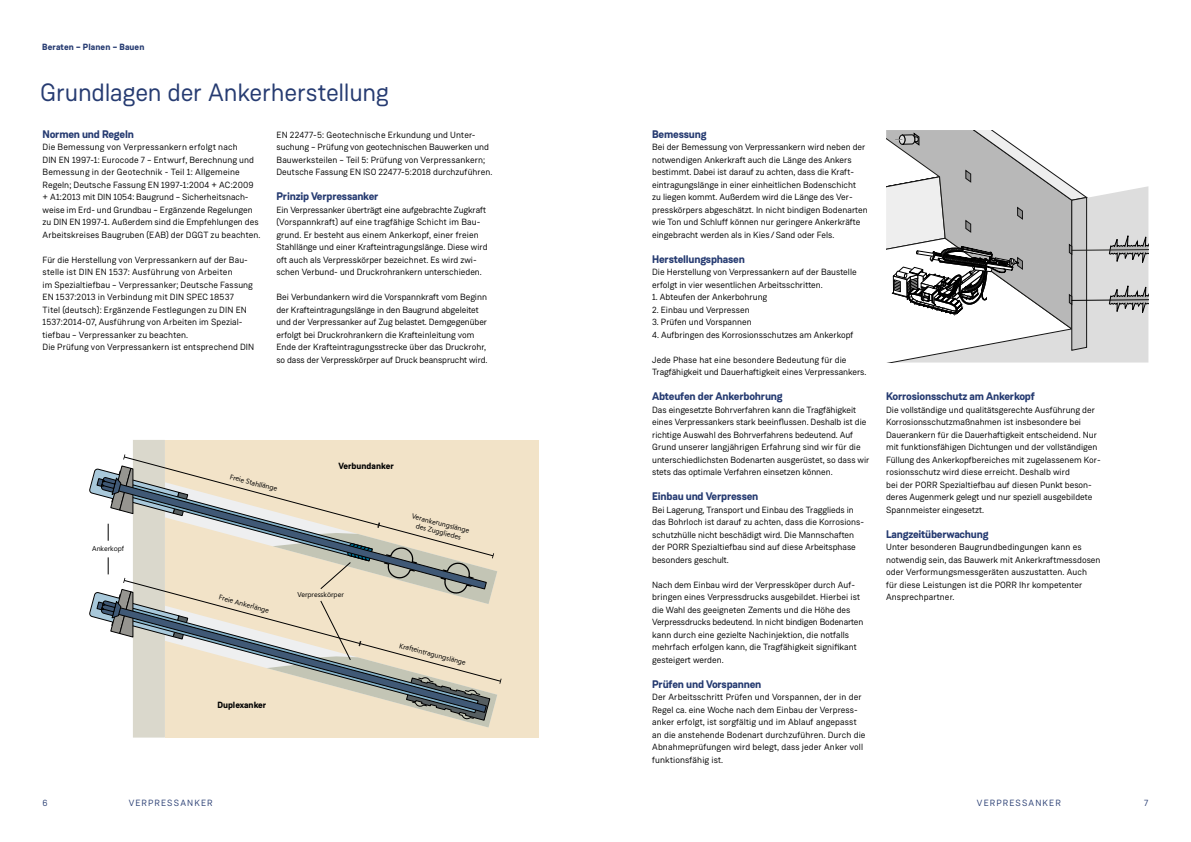
<style>
.page{position:relative;width:1191px;height:842px;background:#fff}
.page>*{position:absolute;margin:0;border:0;box-sizing:border-box;transform-origin:0 0}
.t1{font:25px "Weissenhof Grotesk";letter-spacing:-.01em;color:#263b71}
.t2{font:700 11px "Weissenhof Grotesk";letter-spacing:-.02em;color:#263b71}
.t3{font:9px/12.5px "Weissenhof Grotesk";color:#000}
.t4{font:9px "Weissenhof Grotesk";letter-spacing:.12em;color:#263b71}
.t5{font:700 9px "Weissenhof Grotesk";color:#000}
.t6{font:700 9px "Weissenhof Grotesk";letter-spacing:.01em;color:#263b71}
.t7{font:7px/8.4px "Segoe UI";color:#000;text-align:center}
</style>
<div class="page">
<svg style="left:886px;top:130px;width:262px;height:233px"></svg>
<div style="left:165px;top:440px;width:374px;height:297px;background:#f2e3c8"></div>
<svg style="left:89px;top:440px;width:412px;height:297px"></svg>
<p class="t6" style="left:42px;top:41px;width:104px">Beraten – Planen – Bauen</p>
<h1 class="t1" style="left:40px;top:77px;width:350px">Grundlagen der Ankerherstellung</h1>
<p class="t3" style="left:276px;top:128px;width:217px">EN 22477-5: Geotechnische Erkundung und Unter&shy;suchung – Prüfung von geotechnischen Bauwerken und Bauwerksteilen – Teil 5: Prüfung von Verpressankern; Deutsche Fassung EN ISO 22477-5:2018 durchzuführen.</p>
<p class="t2" style="left:276px;top:189px;width:104px">Prinzip Verpressanker</p>
<p class="t3" style="left:276px;top:203px;width:213px">Ein Verpressanker überträgt eine aufgebrachte Zugkraft (Vorspannkraft) auf eine tragfähige Schicht im Bau&shy;grund. Er besteht aus einem Ankerkopf, einer freien Stahllänge und einer Krafteintragungslänge. Diese wird oft auch als Verpresskörper bezeichnet. Es wird zwi&shy;schen Verbund- und Druckrohrankern unterschieden.</p>
<p class="t3" style="left:276px;top:291px;width:212px">Bei Verbundankern wird die Vorspannkraft vom Beginn der Krafteintragungslänge in den Baugrund abgeleitet und der Verpressanker auf Zug belastet. Demgegenüber erfolgt bei Druckrohrankern die Krafteinleitung vom Ende der Krafteintragungsstrecke über das Druckrohr, so dass der Verpresskörper auf Druck beansprucht wird.</p>
<p class="t2" style="left:43px;top:127px;width:93px">Normen und Regeln</p>
<p class="t3" style="left:43px;top:141px;width:219px">Die Bemessung von Verpressankern erfolgt nach<br>DIN EN 1997-1: Eurocode 7 – Entwurf, Berechnung und Bemessung in der Geotechnik - Teil 1: Allgemeine Regeln; Deutsche Fassung EN 1997-1:2004 + AC:2009 + A1:2013 mit DIN 1054: Baugrund – Sicherheitsnach&shy;weise im Erd- und Grundbau – Ergänzende Regelungen zu DIN EN 1997-1. Außerdem sind die Empfehlungen des Arbeitskreises Baugruben (EAB) der DGGT zu beachten.</p>
<p class="t3" style="left:43px;top:253px;width:213px">Für die Herstellung von Verpressankern auf der Bau&shy;stelle ist DIN EN 1537: Ausführung von Arbeiten<br>im Spezialtiefbau – Verpressanker; Deutsche Fassung EN 1537:2013 in Verbindung mit DIN SPEC 18537<br>Titel (deutsch): Ergänzende Festlegungen zu DIN EN 1537:2014-07, Ausführung von Arbeiten im Spezial&shy;tiefbau – Verpressanker zu beachten.<br>Die Prüfung von Verpressankern ist entsprechend DIN</p>
<p class="t7" style="left:92px;top:543px;width:33px">Ankerkopf</p>
<p class="t7" style="left:231px;top:472px;width:50px;rotate:15deg">Freie Stahllänge</p>
<p class="t5" style="left:338px;top:460px;width:57px">Verbundanker</p>
<p class="t7" style="left:413px;top:511px;width:61px;rotate:15deg">Verankerungslänge des Zuggliedes</p>
<p class="t7" style="left:220px;top:592px;width:53px;rotate:15deg">Freie Ankerlänge</p>
<p class="t7" style="left:297px;top:590px;width:48px">Verpresskörper</p>
<p class="t5" style="left:217px;top:699px;width:51px">Duplexanker</p>
<p class="t7" style="left:401px;top:641px;width:70px;rotate:15deg">Krafteintragungslänge</p>
<p class="t2" style="left:652px;top:127px;width:56px">Bemessung</p>
<p class="t3" style="left:652px;top:141px;width:217px">Bei der Bemessung von Verpressankern wird neben der notwendigen Ankerkraft auch die Länge des Ankers bestimmt. Dabei ist darauf zu achten, dass die Kraft&shy;eintragungslänge in einer einheitlichen Bodenschicht<br>zu liegen kommt. Außerdem wird die Länge des Ver&shy;presskörpers abgeschätzt. In nicht bindigen Bodenarten wie Ton und Schluff können nur geringere Ankerkräfte eingebracht werden als in Kies /Sand oder Fels.</p>
<p class="t2" style="left:652px;top:252px;width:94px">Herstellungsphasen</p>
<p class="t3" style="left:652px;top:266px;width:206px">Die Herstellung von Verpressankern auf der Baustelle erfolgt in vier wesentlichen Arbeitsschritten.</p>
<p class="t3" style="left:652px;top:291px;width:117px">1. Abteufen der Ankerbohrung</p>
<p class="t3" style="left:652px;top:303px;width:99px">2. Einbau und Verpressen</p>
<p class="t3" style="left:652px;top:316px;width:101px">3. Prüfen und Vorspannen</p>
<p class="t3" style="left:652px;top:328px;width:203px">4. Aufbringen des Korrosionsschutzes am Ankerkopf</p>
<p class="t3" style="left:652px;top:353px;width:216px">Jede Phase hat eine besondere Bedeutung für die<br>Tragfähigkeit und Dauerhaftigkeit eines Verpressankers.</p>
<p class="t2" style="left:652px;top:389px;width:132px">Abteufen der Ankerbohrung</p>
<p class="t3" style="left:652px;top:403px;width:219px">Das eingesetzte Bohrverfahren kann die Tragfähigkeit eines Verpressankers stark beeinflussen. Deshalb ist die richtige Auswahl des Bohrverfahrens bedeutend. Auf Grund unserer langjährigen Erfahrung sind wir für die unterschiedlichsten Bodenarten ausgerüstet, so dass wir stets das optimale Verfahren einsetzen können.</p>
<p class="t2" style="left:652px;top:489px;width:108px">Einbau und Verpressen</p>
<p class="t3" style="left:652px;top:503px;width:213px">Bei Lagerung, Transport und Einbau des Tragglieds in das Bohrloch ist darauf zu achten, dass die Korrosions&shy;schutzhülle nicht beschädigt wird. Die Mannschaften der PORR Spezialtiefbau sind auf diese Arbeitsphase besonders geschult.</p>
<p class="t3" style="left:652px;top:578px;width:213px">Nach dem Einbau wird der Verpressköper durch Auf&shy;bringen eines Verpressdrucks ausgebildet. Hierbei ist die Wahl des geeigneten Zements und die Höhe des Verpressdrucks bedeutend. In nicht bindigen Bodenarten kann durch eine gezielte Nachinjektion, die notfalls mehrfach erfolgen kann, die Tragfähigkeit signifikant gesteigert werden.</p>
<p class="t2" style="left:652px;top:677px;width:111px">Prüfen und Vorspannen</p>
<p class="t3" style="left:652px;top:691px;width:215px">Der Arbeitsschritt Prüfen und Vorspannen, der in der Regel ca. eine Woche nach dem Einbau der Verpress&shy;anker erfolgt, ist sorgfältig und im Ablauf angepasst an die anstehende Bodenart durchzuführen. Durch die Abnahmeprüfungen wird belegt, dass jeder Anker voll funktionsfähig ist.</p>
<p class="t2" style="left:886px;top:389px;width:150px">Korrosionsschutz am Ankerkopf</p>
<p class="t3" style="left:886px;top:403px;width:216px">Die vollständige und qualitätsgerechte Ausführung der Korrosionsschutzmaßnahmen ist insbesondere bei Dauerankern für die Dauerhaftigkeit entscheidend. Nur mit funktionsfähigen Dichtungen und der vollständigen Füllung des Ankerkopfbereiches mit zugelassenem Kor&shy;rosionsschutz wird diese erreicht. Deshalb wird<br>bei der PORR Spezialtiefbau auf diesen Punkt beson&shy;deres Augenmerk gelegt und nur speziell ausgebildete Spannmeister eingesetzt.</p>
<p class="t2" style="left:886px;top:527px;width:104px">Langzeitüberwachung</p>
<p class="t3" style="left:886px;top:541px;width:216px">Unter besonderen Baugrundbedingungen kann es notwendig sein, das Bauwerk mit Ankerkraftmessdosen oder Verformungsmessgeräten auszustatten. Auch für diese Leistungen ist die PORR Ihr kompetenter Ansprechpartner.</p>
<p class="t4" style="left:43px;top:797px;width:7px">6</p>
<p class="t4" style="left:129px;top:797px;width:85px">VERPRESSANKER</p>
<p class="t4" style="left:977px;top:797px;width:85px">VERPRESSANKER</p>
<p class="t4" style="left:1144px;top:797px;width:6px">7</p>
</div>
